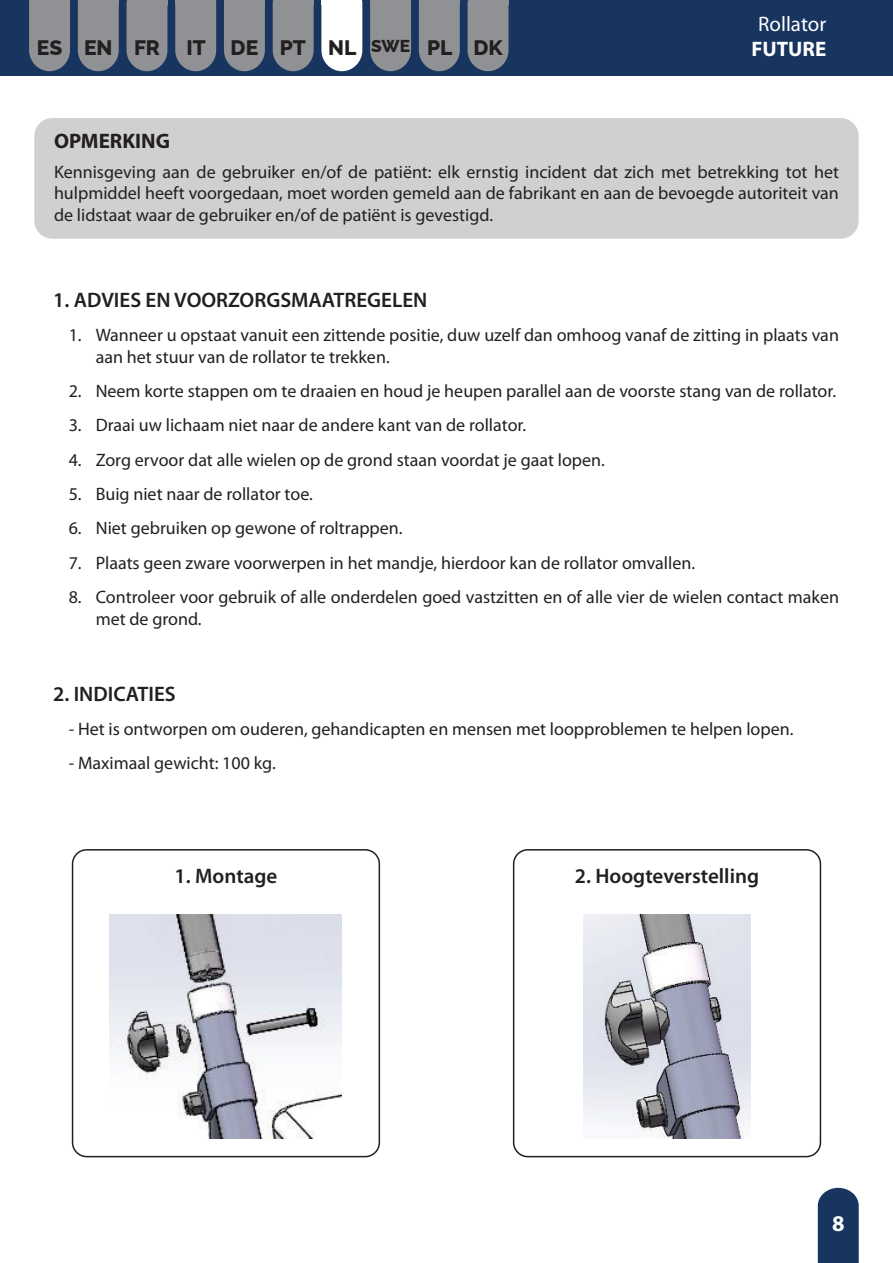
<style>
.page{position:relative;width:893px;height:1263px;background:#fff}
.page>*{position:absolute;margin:0;border:0;box-sizing:border-box;transform-origin:0 0}
.t1{font:700 22.5px "Myriad Pro";color:#fff}
.t2{font:600 21px "Myriad Pro";color:#231f20}
.t3{font:800 21px "Raleway";color:#231f20}
.t4{font:700 21px "Myriad Pro";color:#231f20}
.t5{font:21px "Myriad Pro";color:#fff}
.t6{font:700 21px "Myriad Pro";color:#fff}
.t7{font:18px/21.6px "Myriad Pro";color:#231f20}
.s1{font-size:17.25px}
</style>
<div class="page">
<div style="left:0;top:1px;width:893px;height:75px;background:#183560"></div>
<svg style="left:29px;top:0;width:41px;height:71px;background:#85898f"></svg>
<div style="left:37px;top:35px;width:26px;height:20px;background:#8f9194"></div>
<div style="left:127px;top:4px;width:40px;height:67px;background:#8f9194"></div>
<hr style="left:127px;top:0;width:40px;height:4px;background:#8f9194">
<svg style="left:78px;top:4px;width:41px;height:67px;background:#868a90"></svg>
<hr style="left:78px;top:0;width:41px;height:4px;background:#8f9194">
<svg style="left:321px;top:4px;width:41px;height:67px;background:#e9ecf0"></svg>
<div style="left:328px;top:35px;width:28px;height:20px;background:#fff"></div>
<hr style="left:321px;top:0;width:41px;height:4px;background:#fff">
<div style="left:468px;top:4px;width:40px;height:67px;background:#8f9194"></div>
<hr style="left:468px;top:0;width:40px;height:4px;background:#8f9194">
<svg style="left:273px;top:4px;width:41px;height:67px;background:#868a90"></svg>
<hr style="left:273px;top:0;width:41px;height:4px;background:#8f9194">
<svg style="left:419px;top:4px;width:41px;height:67px;background:#868a90"></svg>
<hr style="left:419px;top:0;width:41px;height:4px;background:#8f9194">
<svg style="left:224px;top:4px;width:41px;height:67px;background:#878a90"></svg>
<hr style="left:224px;top:0;width:41px;height:4px;background:#8f9194">
<svg style="left:370px;top:4px;width:41px;height:67px;background:#868a90"></svg>
<hr style="left:370px;top:0;width:41px;height:4px;background:#8f9194">
<svg style="left:175px;top:4px;width:41px;height:67px;background:#868a90"></svg>
<hr style="left:175px;top:0;width:41px;height:4px;background:#8f9194">
<svg style="left:818px;top:1188px;width:41px;height:75px;background:#244068"></svg>
<div style="left:34px;top:118px;width:825px;height:121px;background:#d0d0d2;border-radius:18px"></div>
<img style="left:110px;top:914px;width:232px;height:225px">
<div style="left:72px;top:849px;width:308px;height:308px;border:2px solid #231f20;border-radius:14px"></div>
<img style="left:583px;top:914px;width:168px;height:225px">
<div style="left:513px;top:849px;width:308px;height:308px;border:2px solid #231f20;border-radius:14px"></div>
<p class="t5" style="left:758px;top:11px;width:70px">Rollator</p>
<p class="t3" style="left:37px;top:30px;width:125px">ES EN FR</p>
<p class="t3" style="left:186px;top:30px;width:318px">IT DE PT NL <span class="s1">SWE</span> PL DK</p>
<p class="t6" style="left:751px;top:35px;width:76px">FUTURE</p>
<p class="t4" style="left:54px;top:127px;width:118px">OPMERKING</p>
<p class="t7" style="left:54px;top:161px;width:787px;text-align:justify">Kennisgeving aan de gebruiker en/of de patiënt: elk ernstig incident dat zich met betrekking tot het hulpmiddel heeft voorgedaan, moet worden gemeld aan de fabrikant en aan de bevoegde autoriteit van de lidstaat waar de gebruiker en/of de patiënt is gevestigd.</p>
<p class="t2" style="left:53px;top:286px;width:376px">1. ADVIES EN VOORZORGSMAATREGELEN</p>
<p class="t7" style="left:96px;top:324px;width:745px;text-indent:-27px">1. Wanneer u opstaat vanuit een zittende positie, duw uzelf dan omhoog vanaf de zitting in plaats van aan het stuur van de rollator te trekken.</p>
<p class="t7" style="left:69px;top:380px;width:769px">2. Neem korte stappen om te draaien en houd je heupen parallel aan de voorste stang van de rollator.</p>
<p class="t7" style="left:69px;top:414px;width:459px">3. Draai uw lichaam niet naar de andere kant van de rollator.</p>
<p class="t7" style="left:69px;top:448px;width:538px">4. Zorg ervoor dat alle wielen op de grond staan voordat je gaat lopen.</p>
<p class="t7" style="left:69px;top:483px;width:246px">5. Buig niet naar de rollator toe.</p>
<p class="t7" style="left:69px;top:517px;width:335px">6. Niet gebruiken op gewone of roltrappen.</p>
<p class="t7" style="left:69px;top:552px;width:628px">7. Plaats geen zware voorwerpen in het mandje, hierdoor kan de rollator omvallen.</p>
<p class="t7" style="left:96px;top:586px;width:745px;text-indent:-27px">8. Controleer voor gebruik of alle onderdelen goed vastzitten en of alle vier de wielen contact maken met de grond.</p>
<p class="t2" style="left:53px;top:680px;width:124px">2. INDICATIES</p>
<p class="t7" style="left:69px;top:718px;width:726px">- Het is ontworpen om ouderen, gehandicapten en mensen met loopproblemen te helpen lopen.</p>
<p class="t7" style="left:69px;top:752px;width:209px">- Maximaal gewicht: 100 kg.</p>
<p class="t2" style="left:175px;top:863px;width:104px">1. Montage</p>
<p class="t2" style="left:575px;top:863px;width:186px">2. Hoogteverstelling</p>
<p class="t1" style="left:832px;top:1209px;width:14px">8</p>
</div>
